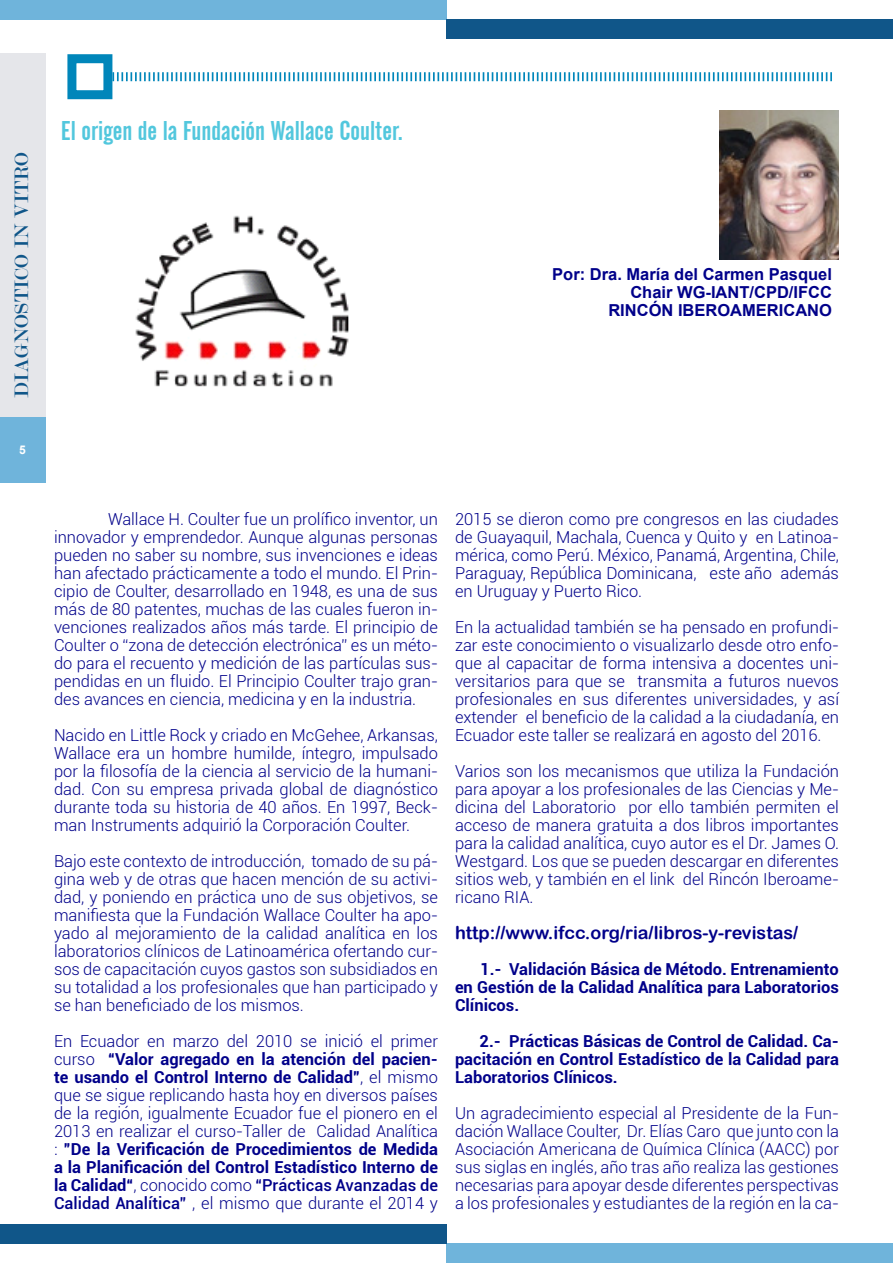
<style>
.page{position:relative;width:893px;height:1263px;background:#fff}
.page>*{position:absolute;margin:0;border:0;box-sizing:border-box;transform-origin:0 0}
.t1{font:27px "Alternate Gothic No 2 BT";color:#52c7dd}
.t2{font:21px "Modern";letter-spacing:.025em;color:#105689}
.t3{font:18px "Arial Rounded MT Bold";color:#01008a}
.t4{font:300 16.5px/18px "Roboto";color:#01008a;text-align:justify}
.t5{font:700 16.5px/18px "Roboto";color:#01008a;text-align:justify}
.t6{font:700 16.5px/18px "Arial";color:#01008a;text-align:right}
.t7{font:700 12px "Arial";color:#fff}
.s1{font-weight:700}
.s2{font-weight:500}
</style>
<div class="page">
<div style="left:0;top:53px;width:45px;height:364px;background:#e5e6ea"></div>
<div style="left:0;top:417px;width:45px;height:66px;background:#6fb4db"></div>
<div style="left:0;top:0;width:446px;height:19px;background:#6fb4db"></div>
<div style="left:446px;top:19px;width:447px;height:19px;background:#105689"></div>
<div style="left:446px;top:1244px;width:447px;height:19px;background:#6fb4db"></div>
<div style="left:0;top:1225px;width:446px;height:19px;background:#105689"></div>
<img style="left:135px;top:215px;width:214px;height:172px">
<svg style="left:112px;top:72px;width:720px;height:9px"></svg>
<div style="left:67px;top:54px;width:45px;height:45px;border:9px solid #0086ba"></div>
<img style="left:720px;top:110px;width:119px;height:149px">
<p class="t2" style="left:11px;top:398px;width:247px;rotate:-90deg">DIAGNOSTICO IN VITRO</p>
<p class="t7" style="left:19px;top:442px;width:8px">5</p>
<h1 class="t1" style="left:61px;top:115px;width:344px">El origen de la Fundación Wallace Coulter.</h1>
<p class="t6" style="left:552px;top:265px;width:281px">Por: Dra. María del Carmen Pasquel<br>Chair WG-IANT/CPD/IFCC<br>RINCÓN IBEROAMERICANO</p>
<p class="t4" style="left:54px;top:509px;width:385px;text-indent:54px">Wallace H. Coulter fue un prolífico inventor, un innovador y emprendedor. Aunque algunas personas pueden no saber su nombre, sus invenciones e ideas han afectado prácticamente a todo el mundo. El Prin&shy;cipio de Coulter, desarrollado en 1948, es una de sus más de 80 patentes, muchas de las cuales fueron in&shy;venciones realizados años más tarde. El principio de Coulter o “zona de detección electrónica” es un méto&shy;do para el recuento y medición de las partículas sus&shy;pendidas en un fluido. El Principio Coulter trajo gran&shy;des avances en ciencia, medicina y en la industria.</p>
<p class="t4" style="left:54px;top:725px;width:386px">Nacido en Little Rock y criado en McGehee, Arkansas, Wallace era un hombre humilde, íntegro, impulsado por la filosofía de la ciencia al servicio de la humani&shy;dad. Con su empresa privada global de diagnóstico durante toda su historia de 40 años. En 1997, Beck&shy;man Instruments adquirió la Corporación Coulter.</p>
<p class="t4" style="left:54px;top:851px;width:385px">Bajo este contexto de introducción, tomado de su pá&shy;gina web y de otras que hacen mención de su activi&shy;dad, y poniendo en práctica uno de sus objetivos, se manifiesta que la Fundación Wallace Coulter ha apo&shy;yado al mejoramiento de la calidad analítica en los laboratorios clínicos de Latinoamérica ofertando cur&shy;sos de capacitación cuyos gastos son subsidiados en su totalidad a los profesionales que han participado y se han beneficiado de los mismos.</p>
<p class="t4" style="left:54px;top:1031px;width:386px">En Ecuador en marzo del 2010 se inició el primer curso <span class="s1">“Valor agregado en la atención del pacien&shy;te usando el Control Interno de Calidad”</span>, el mismo que se sigue replicando hasta hoy en diversos países de la región, igualmente Ecuador fue el pionero en el 2013 en realizar el curso-Taller de Calidad Analítica : <span class="s1">”De la Verificación de Procedimientos de Medida a la Planificación del Control Estadístico Interno de la Calidad“</span>, conocido como <span class="s2">“Prácticas Avanzadas de Calidad Analítica”</span> , el mismo que durante el 2014 y</p>
<p class="t4" style="left:455px;top:509px;width:385px">2015 se dieron como pre congresos en las ciudades de Guayaquil, Machala, Cuenca y Quito y en Latinoa&shy;mérica, como Perú. México, Panamá, Argentina, Chile, Paraguay, República Dominicana, este año además en Uruguay y Puerto Rico.</p>
<p class="t4" style="left:455px;top:617px;width:385px">En la actualidad también se ha pensado en profundi&shy;zar este conocimiento o visualizarlo desde otro enfo&shy;que al capacitar de forma intensiva a docentes uni&shy;versitarios para que se transmita a futuros nuevos profesionales en sus diferentes universidades, y así extender el beneficio de la calidad a la ciudadanía, en Ecuador este taller se realizará en agosto del 2016.</p>
<p class="t4" style="left:455px;top:761px;width:385px">Varios son los mecanismos que utiliza la Fundación para apoyar a los profesionales de las Ciencias y Me&shy;dicina del Laboratorio por ello también permiten el acceso de manera gratuita a dos libros importantes para la calidad analítica, cuyo autor es el Dr. James O.<br>Westgard. Los que se pueden descargar en diferentes sitios web, y también en el link del Rincón Iberoame&shy;ricano RIA.</p>
<p class="t3" style="left:455px;top:922px;width:345px">http://www.ifcc.org/ria/libros-y-revistas/</p>
<p class="t5" style="left:455px;top:959px;width:385px;text-indent:25px">1.- Validación Básica de Método. Entrenamiento en Gestión de la Calidad Analítica para Laboratorios Clínicos.</p>
<p class="t5" style="left:455px;top:1031px;width:385px;text-indent:25px">2.- Prácticas Básicas de Control de Calidad. Ca&shy;pacitación en Control Estadístico de la Calidad para Laboratorios Clínicos.</p>
<p class="t4" style="left:455px;top:1103px;width:385px">Un agradecimiento especial al Presidente de la Fun&shy;dación Wallace Coulter, Dr. Elías Caro que junto con la Asociación Americana de Química Clínica (AACC) por sus siglas en inglés, año tras año realiza las gestiones necesarias para apoyar desde diferentes perspectivas a los profesionales y estudiantes de la región en la ca-</p>
</div>
